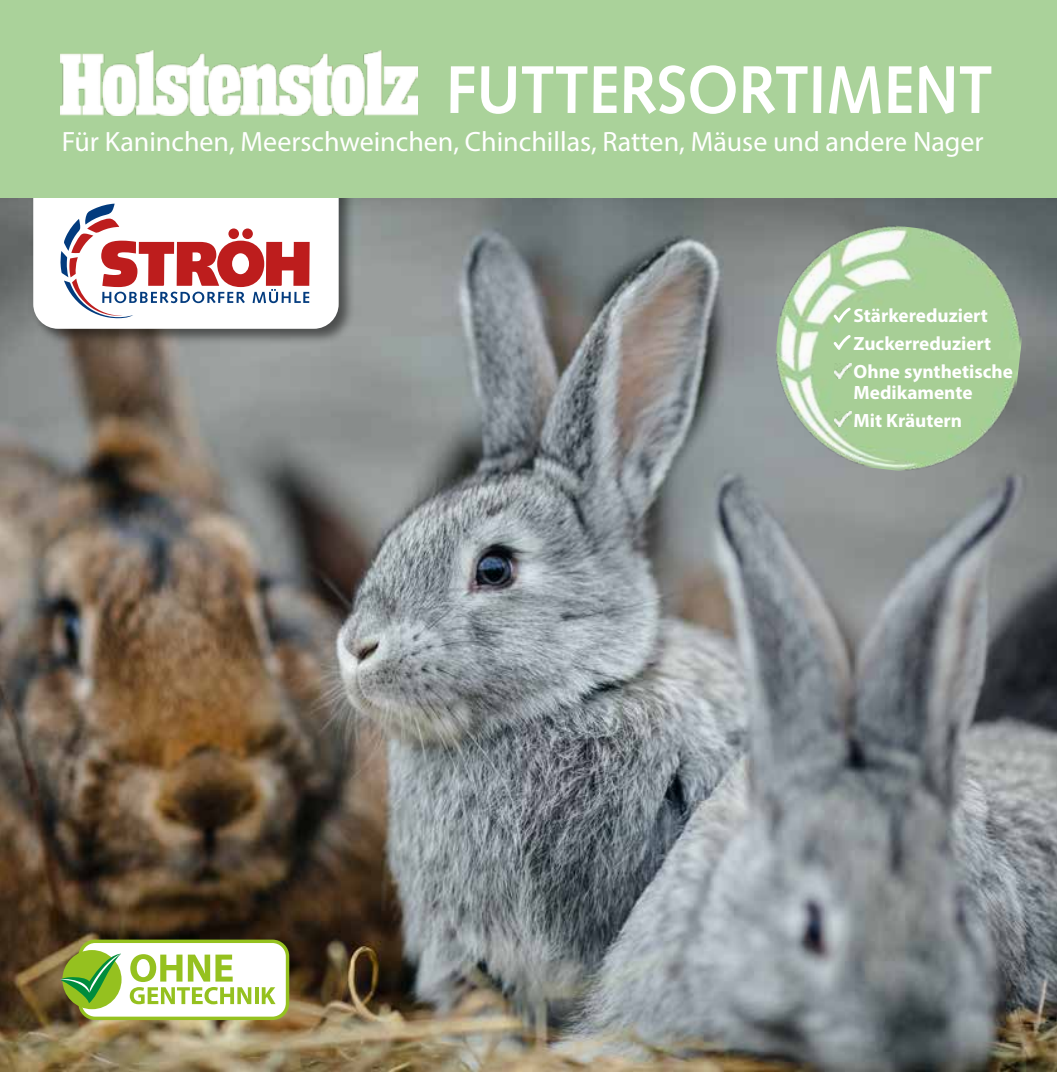
<style>
.page{position:relative;width:1057px;height:1072px;background:#fff}
.page>*{position:absolute;margin:0;border:0;box-sizing:border-box;transform-origin:0 0}
.t1{font:700 67.38px "Syntax LT Pro";color:#fff;scale:.91 1}
.t2{font:28px "Myriad Pro";color:#fff}
.t3{font:700 19.25px/28px "Myriad Pro";color:#fff}
</style>
<div class="page">
<img style="left:0;top:197px;width:1057px;height:874px">
<div style="left:31px;top:172px;width:324px;height:174px;background:#000;opacity:.5"></div>
<svg style="left:33px;top:197px;width:306px;height:132px"></svg>
<svg style="left:61px;top:204px;width:249px;height:114px"></svg>
<div style="left:0;top:0;width:1057px;height:197px;background:#aad29a"></div>
<img style="left:61px;top:51px;width:357px;height:64px">
<img style="left:764px;top:214px;width:269px;height:269px">
<div style="left:80px;top:941px;width:207px;height:77px;background:#fff;border-radius:15px"></div>
<div style="left:78px;top:939px;width:211px;height:81px;border:3px solid #95c11f;border-radius:15px"></div>
<div style="left:62px;top:950px;width:60px;height:59px;border:3px solid #95c11f;border-radius:50%"></div>
<svg style="left:130px;top:954px;width:121px;height:50px"></svg>
<hr style="left:255px;top:987px;width:3px;height:17px;background:#95c11f">
<svg style="left:262px;top:987px;width:13px;height:17px"></svg>
<svg style="left:59px;top:953px;width:62px;height:50px;background:#7baf3d"></svg>
<img style="left:835px;top:363px;width:17px;height:15px">
<svg style="left:833px;top:335px;width:17px;height:15px"></svg>
<img style="left:835px;top:412px;width:17px;height:15px">
<svg style="left:833px;top:308px;width:17px;height:14px"></svg>
<h1 class="t1" style="left:446px;top:50px;width:602px">FUTTERSORTIMENT</h1>
<h2 class="t2" style="left:62px;top:125px;width:923px">Für Kaninchen, Meerschweinchen, Chinchillas, Ratten, Mäuse und andere Nager</h2>
<p class="t3" style="left:853px;top:301px;width:161px">Stärkereduziert<br>Zuckerreduziert<br>Ohne synthetische</p>
<p class="t3" style="left:853px;top:378px;width:120px">Medikamente<br>Mit Kräutern</p>
</div>
